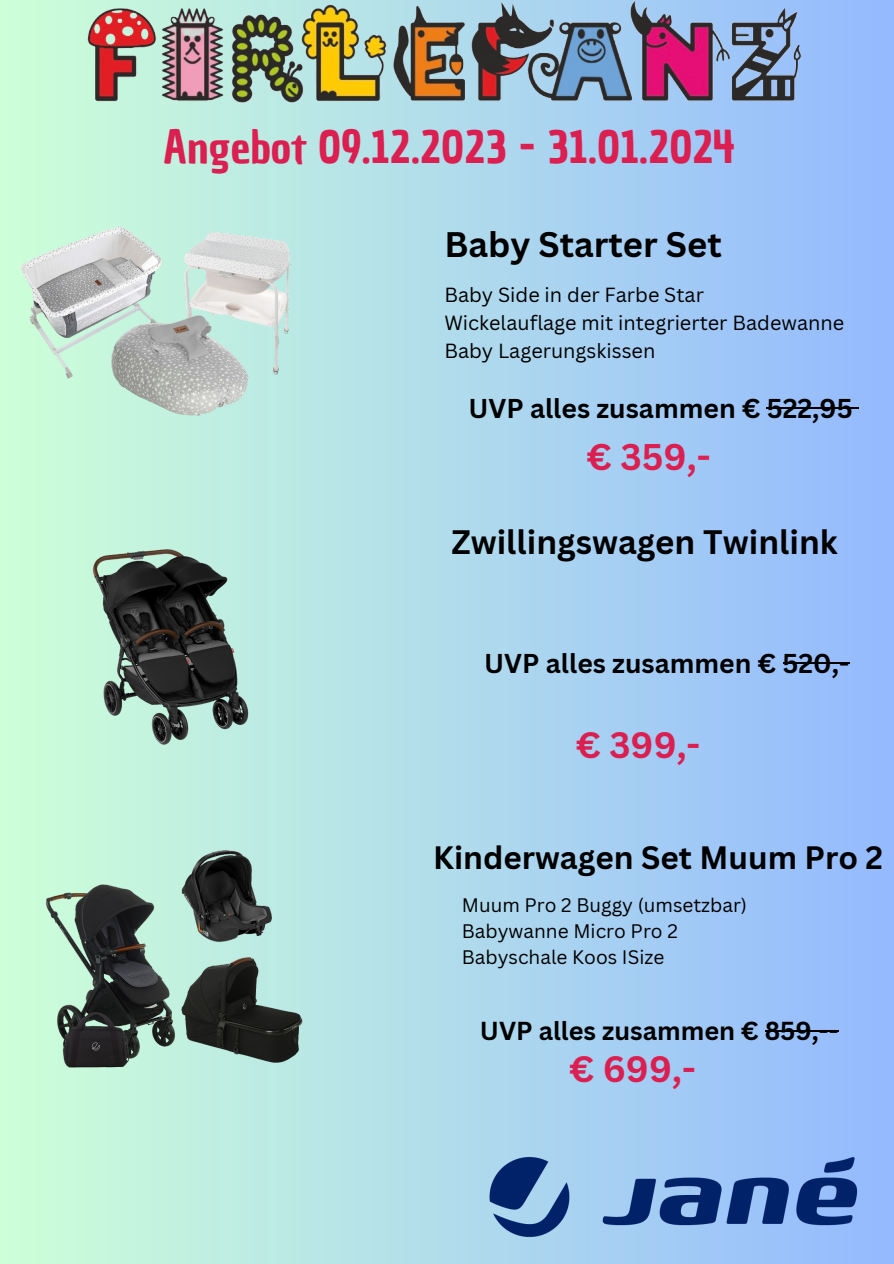
<style>
.page{position:relative;width:894px;height:1264px;background:#fff}
.page>*{position:absolute;margin:0;border:0;box-sizing:border-box;transform-origin:0 0}
.t1{font:44.25px "Chau Philomene One";color:#db1f50}
.t2{font:700 36.15px "Canva Sans";color:#db1f50}
.t3{font:700 35.7px "Canva Sans";color:#db1f50}
.t4{font:700 34.5px "Canva Sans";color:#000}
.t5{font:700 33px "Canva Sans";color:#000}
.t6{font:700 31.5px "Canva Sans";color:#000}
.t7{font:700 26.55px "Canva Sans";color:#000}
.t8{font:700 25.35px "Canva Sans";color:#000}
.t9{font:19.95px "Canva Sans";color:#000}
.t10{font:19.05px "Canva Sans";color:#000}
</style>
<div class="page">
<div style="left:0;top:0;width:893px;height:1263px;background:linear-gradient(to right,#cdffd8,#94b9ff)"></div>
<img style="left:59px;top:0;width:770px;height:127px">
<img style="left:410px;top:1077px;width:483px;height:186px">
<hr style="left:782px;top:661px;width:67px;height:2px;background:#000">
<img style="left:167px;top:220px;width:152px;height:180px">
<img style="left:12px;top:224px;width:169px;height:169px">
<img style="left:97px;top:296px;width:162px;height:138px">
<img style="left:86px;top:542px;width:184px;height:225px">
<hr style="left:766px;top:407px;width:86px;height:2px;background:#000">
<svg style="left:852px;top:407px;width:6px;height:2px"></svg>
<img style="left:35px;top:820px;width:281px;height:281px">
<hr style="left:764px;top:1029px;width:74px;height:2px;background:#000">
<p class="t1" style="left:163px;top:117px;width:573px">Angebot 09.12.2023 - 31.01.2024</p>
<p class="t4" style="left:444px;top:220px;width:279px">Baby Starter Set</p>
<p class="t9" style="left:444px;top:281px;width:261px">Baby Side in der Farbe Star</p>
<p class="t9" style="left:444px;top:309px;width:401px">Wickelauflage mit integrierter Badewanne</p>
<p class="t9" style="left:444px;top:337px;width:212px">Baby Lagerungskissen</p>
<p class="t7" style="left:468px;top:390px;width:386px">UVP alles zusammen € 522,95</p>
<p class="t2" style="left:586px;top:432px;width:125px">€ 359,-</p>
<p class="t5" style="left:451px;top:519px;width:387px">Zwillingswagen Twinlink</p>
<p class="t7" style="left:484px;top:644px;width:366px">UVP alles zusammen € 520,-</p>
<p class="t3" style="left:576px;top:719px;width:126px">€ 399,-</p>
<p class="t6" style="left:433px;top:835px;width:451px">Kinderwagen Set Muum Pro 2</p>
<p class="t10" style="left:461px;top:891px;width:287px">Muum Pro 2 Buggy (umsetzbar)</p>
<p class="t10" style="left:461px;top:917px;width:217px">Babywanne Micro Pro 2</p>
<p class="t10" style="left:461px;top:943px;width:204px">Babyschale Koos ISize</p>
<p class="t8" style="left:479px;top:1013px;width:360px">UVP alles zusammen € 859,--</p>
<p class="t3" style="left:569px;top:1043px;width:128px">€ 699,-</p>
</div>
